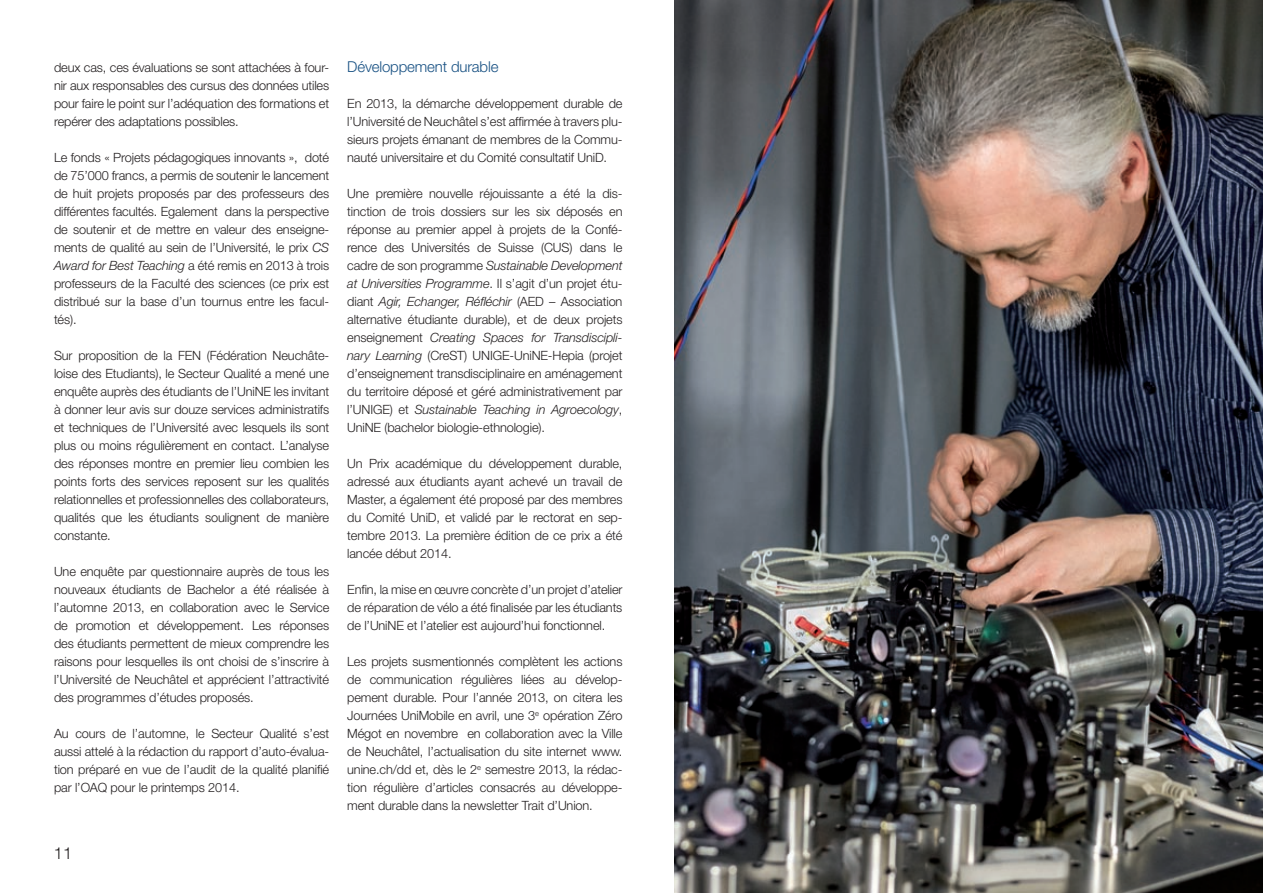
<style>
.page{position:relative;width:1263px;height:893px;background:#fff}
.page>*{position:absolute;margin:0;border:0;box-sizing:border-box;transform-origin:0 0}
.t1{font:300 16.5px "Helvetica Neue";color:#231f20}
.t2{font:300 15px "Helvetica Neue";letter-spacing:-.01em;color:#185183}
.t3{font:300 12.75px/18px "Helvetica Neue";letter-spacing:-.01em;color:#231f20;text-align:justify}
.s1{font-style:italic}
</style>
<div class="page">
<img style="left:674px;top:0;width:589px;height:893px">
<p class="t3" style="left:54px;top:58px;width:277px">deux cas, ces évaluations se sont attachées à four&shy;nir aux responsables des cursus des données utiles pour faire le point sur l’adéquation des formations et repérer des adaptations possibles.</p>
<p class="t3" style="left:54px;top:148px;width:277px">Le fonds « Projets pédagogiques innovants », doté de 75’000 francs, a permis de soutenir le lancement de huit projets proposés par des professeurs des différentes facultés. Egalement dans la perspective de soutenir et de mettre en valeur des enseigne&shy;ments de qualité au sein de l’Université, le prix <span class="s1">CS Award for Best Teaching</span> a été remis en 2013 à trois professeurs de la Faculté des sciences (ce prix est distribué sur la base d’un tournus entre les facul&shy;tés).</p>
<p class="t3" style="left:54px;top:346px;width:277px">Sur proposition de la FEN (Fédération Neuchâte&shy;loise des Etudiants), le Secteur Qualité a mené une enquête auprès des étudiants de l’UniNE les invitant à donner leur avis sur douze services administratifs et techniques de l’Université avec lesquels ils sont plus ou moins régulièrement en contact. L’analyse des réponses montre en premier lieu combien les points forts des services reposent sur les qualités relationnelles et professionnelles des collaborateurs, qualités que les étudiants soulignent de manière constante.</p>
<p class="t3" style="left:54px;top:562px;width:277px">Une enquête par questionnaire auprès de tous les nouveaux étudiants de Bachelor a été réalisée à l’automne 2013, en collaboration avec le Service de promotion et développement. Les réponses des étudiants permettent de mieux comprendre les raisons pour lesquelles ils ont choisi de s’inscrire à l’Université de Neuchâtel et apprécient l’attractivité des programmes d’études proposés.</p>
<p class="t3" style="left:54px;top:724px;width:277px">Au cours de l’automne, le Secteur Qualité s’est aussi attelé à la rédaction du rapport d’auto-évalua&shy;tion préparé en vue de l’audit de la qualité planifié par l’OAQ pour le printemps 2014.</p>
<p class="t1" style="left:54px;top:843px;width:20px">11</p>
<p class="t2" style="left:347px;top:57px;width:153px">Développement durable</p>
<p class="t3" style="left:347px;top:94px;width:277px">En 2013, la démarche développement durable de l’Université de Neuchâtel s’est affirmée à travers plu&shy;sieurs projets émanant de membres de la Commu&shy;nauté universitaire et du Comité consultatif UniD.</p>
<p class="t3" style="left:347px;top:184px;width:277px">Une première nouvelle réjouissante a été la dis&shy;tinction de trois dossiers sur les six déposés en réponse au premier appel à projets de la Confé&shy;rence des Universités de Suisse (CUS) dans le cadre de son programme <span class="s1">Sustainable Development at Universities Programme</span>. Il s’agit d’un projet étu&shy;diant <span class="s1">Agir, Echanger, Réfléchir</span> (AED – Association alternative étudiante durable), et de deux projets enseignement <span class="s1">Creating Spaces for Transdiscipli&shy;nary Learning</span> (CreST) UNIGE-UniNE-Hepia (projet d’enseignement transdisciplinaire en aménagement du territoire déposé et géré administrativement par l’UNIGE) et <span class="s1">Sustainable Teaching in Agroecology</span>, UniNE (bachelor biologie-ethnologie).</p>
<p class="t3" style="left:347px;top:454px;width:277px">Un Prix académique du développement durable, adressé aux étudiants ayant achevé un travail de Master, a également été proposé par des membres du Comité UniD, et validé par le rectorat en sep&shy;tembre 2013. La première édition de ce prix a été lancée début 2014.</p>
<p class="t3" style="left:347px;top:580px;width:277px">Enfin, la mise en œuvre concrète d’un projet d’atelier de réparation de vélo a été finalisée par les étudiants de l’UniNE et l’atelier est aujourd’hui fonctionnel.</p>
<p class="t3" style="left:347px;top:652px;width:277px">Les projets susmentionnés complètent les actions de communication régulières liées au dévelop&shy;pement durable. Pour l’année 2013, on citera les Journées UniMobile en avril, une 3<sup>e</sup> opération Zéro Mégot en novembre en collaboration avec la Ville de Neuchâtel, l’actualisation du site internet www. unine.ch/dd et, dès le 2<sup>e</sup> semestre 2013, la rédac&shy;tion régulière d’articles consacrés au développe&shy;ment durable dans la newsletter Trait d’Union.</p>
</div>
